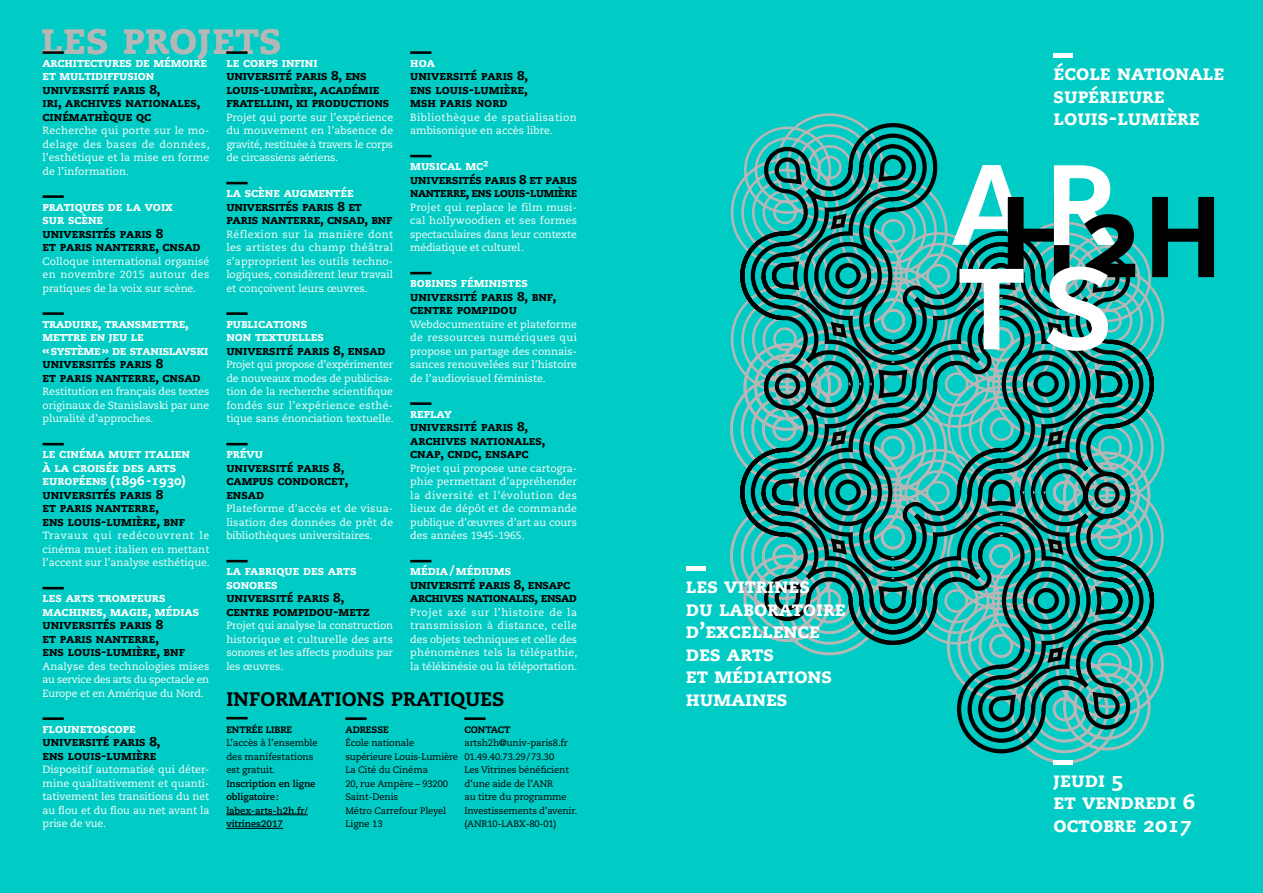
<style>
.page{position:relative;width:1263px;height:893px;background:#00cbc4}
.page>*{position:absolute;margin:0;border:0;box-sizing:border-box;transform-origin:0 0}
.t1{font:45px "Caecilia Heavy SC";color:#b5b7b7}
.t2{font:21px/22.5px "Caecilia Heavy SC";color:#fff}
.t3{font:800 19.5px "Caecilia LT Pro 85";letter-spacing:.01em;color:#000}
.t4{font:12.75px/13.5px "Caecilia Heavy SC";color:#000}
.t5{font:12.75px/13.5px "Caecilia Heavy SC";color:#fff}
.t6{font:12.75px/13.5px "Caecilia Heavy SC";letter-spacing:-.03em;color:#000}
.t7{font:10.5px/13.5px "Caecilia LT Pro 55 Roman";letter-spacing:-.005em;color:#fff;text-align:justify}
.t8{font:10.5px/13.5px "Caecilia LT Pro 55 Roman";letter-spacing:.04em;color:#fff}
.t9{font:9.3px/13.5px "Caecilia LT Pro 55 Roman";letter-spacing:-.01em;color:#000}
.t10{font:700 9.3px/13.5px "Caecilia LT Pro 75";letter-spacing:-.005em;color:#000}
.t11{font:800 9.3px "Caecilia LT Std";color:#000}
</style>
<div class="page">
<svg style="left:730px;top:326px;width:435px;height:439px"></svg>
<hr style="left:410px;top:51px;width:21px;height:3px;background:#000">
<hr style="left:410px;top:155px;width:21px;height:2px;background:#000">
<hr style="left:410px;top:272px;width:21px;height:2px;background:#000">
<hr style="left:410px;top:402px;width:21px;height:3px;background:#000">
<hr style="left:410px;top:560px;width:21px;height:2px;background:#000">
<hr style="left:226px;top:51px;width:22px;height:3px;background:#000">
<hr style="left:226px;top:182px;width:22px;height:2px;background:#000">
<hr style="left:226px;top:312px;width:22px;height:3px;background:#000">
<hr style="left:226px;top:443px;width:22px;height:2px;background:#000">
<hr style="left:226px;top:560px;width:22px;height:2px;background:#000">
<hr style="left:43px;top:51px;width:21px;height:3px;background:#000">
<hr style="left:43px;top:195px;width:21px;height:3px;background:#000">
<hr style="left:43px;top:312px;width:21px;height:3px;background:#000">
<hr style="left:43px;top:443px;width:21px;height:2px;background:#000">
<hr style="left:43px;top:587px;width:21px;height:2px;background:#000">
<hr style="left:43px;top:717px;width:21px;height:3px;background:#000">
<hr style="left:226px;top:814px;width:82px;height:1px;background:#000">
<hr style="left:226px;top:828px;width:57px;height:1px;background:#000">
<hr style="left:226px;top:717px;width:22px;height:2px;background:#000">
<hr style="left:345px;top:717px;width:22px;height:3px;background:#000">
<hr style="left:464px;top:717px;width:22px;height:3px;background:#000">
<svg style="left:955px;top:647px;width:201px;height:108px"></svg>
<svg style="left:738px;top:416px;width:108px;height:231px"></svg>
<svg style="left:738px;top:121px;width:200px;height:295px"></svg>
<svg style="left:846px;top:229px;width:310px;height:418px"></svg>
<div style="left:1054px;top:53px;width:19px;height:5px;background:#fff"></div>
<hr style="left:1054px;top:760px;width:19px;height:4px;background:#fff">
<div style="left:686px;top:566px;width:19px;height:5px;background:#fff"></div>
<svg style="left:1152px;top:197px;width:62px;height:80px"></svg>
<svg style="left:889px;top:165px;width:246px;height:223px"></svg>
<h1 class="t1" style="left:40px;top:10px;width:243px">les projets</h1>
<p class="t5" style="left:43px;top:56px;width:166px">architectures de mémoire et multidiffusion</p>
<p class="t4" style="left:43px;top:83px;width:160px">université paris 8,<br>iri, archives nationales, cinémathèque qc</p>
<p class="t7" style="left:43px;top:124px;width:169px">Recherche qui porte sur le mo&shy;delage des bases de données, l’esthétique et la mise en forme de l’information.</p>
<p class="t5" style="left:43px;top:200px;width:132px">pratiques de la voix sur scène</p>
<p class="t4" style="left:43px;top:227px;width:160px">universités paris 8<br>et paris nanterre, cnsad</p>
<p class="t7" style="left:43px;top:254px;width:168px">Colloque international organisé en novembre 2015 autour des pratiques de la voix sur scène.</p>
<p class="t5" style="left:43px;top:317px;width:167px">traduire, transmettre, mettre en jeu le «système» de stanislavski</p>
<p class="t4" style="left:43px;top:357px;width:160px">universités paris 8<br>et paris nanterre, cnsad</p>
<p class="t7" style="left:43px;top:385px;width:168px">Restitution en français des textes originaux de Stanislavski par une pluralité d’approches.</p>
<p class="t5" style="left:43px;top:447px;width:149px">le cinéma muet italien à la croisée des arts européens (1896-1930)</p>
<p class="t4" style="left:43px;top:488px;width:144px">universités paris 8<br>et paris nanterre,<br>ens louis-lumière, bnf</p>
<p class="t7" style="left:43px;top:529px;width:169px">Travaux qui redécouvrent le cinéma muet italien en mettant l’accent sur l’analyse esthétique.</p>
<p class="t5" style="left:43px;top:591px;width:158px">les arts trompeurs machines, magie, médias</p>
<p class="t4" style="left:43px;top:618px;width:144px">universités paris 8<br>et paris nanterre,<br>ens louis-lumière, bnf</p>
<p class="t7" style="left:43px;top:659px;width:168px">Analyse des technologies mises au service des arts du spectacle en Europe et en Amérique du Nord.</p>
<p class="t5" style="left:43px;top:722px;width:95px">flounetoscope</p>
<p class="t4" style="left:43px;top:735px;width:120px">université paris 8, ens louis-lumière</p>
<p class="t7" style="left:43px;top:763px;width:168px">Dispositif automatisé qui déter&shy;mine qualitativement et quanti&shy;tativement les transitions du net au flou et du flou au net avant la prise de vue.</p>
<p class="t5" style="left:226px;top:56px;width:93px">le corps infini</p>
<p class="t4" style="left:226px;top:69px;width:164px">université paris 8, ens louis-lumière, académie fratellini, ki productions</p>
<p class="t7" style="left:226px;top:110px;width:168px">Projet qui porte sur l’expérience du mouvement en l’absence de gravité, restituée à travers le corps de circassiens aériens.</p>
<p class="t5" style="left:226px;top:186px;width:129px">la scène augmentée</p>
<p class="t4" style="left:226px;top:200px;width:168px">universités paris 8 et paris nanterre, cnsad, bnf</p>
<p class="t7" style="left:226px;top:227px;width:168px">Réflexion sur la manière dont les artistes du champ théâtral s’approprient les outils techno&shy;logiques, considèrent leur travail et conçoivent leurs œuvres.</p>
<p class="t5" style="left:226px;top:317px;width:99px">publications non textuelles</p>
<p class="t4" style="left:226px;top:344px;width:161px">université paris 8, ensad</p>
<p class="t7" style="left:226px;top:358px;width:169px">Projet qui propose d’expérimenter de nouveaux modes de publicisa&shy;tion de la recherche scientifique fondés sur l’expérience esthé&shy;tique sans énonciation textuelle.</p>
<p class="t5" style="left:226px;top:447px;width:38px">prévu</p>
<p class="t4" style="left:226px;top:461px;width:124px">université paris 8, campus condorcet, ensad</p>
<p class="t7" style="left:226px;top:502px;width:168px">Plateforme d’accès et de visua&shy;lisation des données de prêt de bibliothèques universitaires.</p>
<p class="t5" style="left:226px;top:564px;width:132px">la fabrique des arts sonores</p>
<p class="t4" style="left:226px;top:591px;width:145px">université paris 8, centre pompidou-metz</p>
<p class="t7" style="left:226px;top:619px;width:168px">Projet qui analyse la construction historique et culturelle des arts sonores et les affects produits par les œuvres.</p>
<p class="t5" style="left:410px;top:56px;width:26px">hoa</p>
<p class="t4" style="left:410px;top:69px;width:120px;text-align:justify">université paris 8, ens louis-lumière, msh paris nord</p>
<p class="t8" style="left:410px;top:110px;width:168px">Bibliothèque de spatialisation ambisonique en accès libre.</p>
<p class="t5" style="left:410px;top:159px;width:80px">musical mc²</p>
<p class="t4" style="left:410px;top:173px;width:168px">universités paris 8 et paris nanterre, ens louis-lumière</p>
<p class="t7" style="left:410px;top:200px;width:168px">Projet qui replace le film musi&shy;cal hollywoodien et ses formes spectaculaires dans leur contexte médiatique et culturel.</p>
<p class="t5" style="left:410px;top:276px;width:119px">bobines féministes</p>
<p class="t4" style="left:410px;top:290px;width:148px">université paris 8, bnf, centre pompidou</p>
<p class="t7" style="left:410px;top:317px;width:168px">Webdocumentaire et plateforme de ressources numériques qui propose un partage des connais&shy;sances renouvelées sur l’histoire de l’audiovisuel féministe.</p>
<p class="t5" style="left:410px;top:407px;width:43px">replay</p>
<p class="t4" style="left:410px;top:420px;width:137px">université paris 8, archives nationales, cnap, cndc, ensapc</p>
<p class="t7" style="left:410px;top:461px;width:168px">Projet qui propose une cartogra&shy;phie permettant d’appréhender la diversité et l’évolution des lieux de dépôt et de commande publique d’œuvres d’art au cours des années 1945-1965.</p>
<p class="t5" style="left:410px;top:564px;width:102px">média/médiums</p>
<p class="t6" style="left:410px;top:578px;width:168px">université paris 8, ensapc archives nationales, ensad</p>
<p class="t7" style="left:410px;top:605px;width:169px">Projet axé sur l’histoire de la transmission à distance, celle des objets techniques et celle des phénomènes tels la télépathie, la télékinésie ou la téléportation.</p>
<h3 class="t3" style="left:226px;top:685px;width:280px">INFORMATIONS PRATIQUES</h3>
<p class="t11" style="left:226px;top:724px;width:67px">ENTRÉE LIBRE</p>
<p class="t9" style="left:226px;top:736px;width:93px">L’accès à l’ensemble des manifestations est gratuit.</p>
<p class="t10" style="left:226px;top:777px;width:91px">Inscription en ligne obligatoire: labex-arts-h2h.fr/ vitrines2017</p>
<p class="t11" style="left:345px;top:724px;width:45px">ADRESSE</p>
<p class="t9" style="left:345px;top:736px;width:114px">École nationale supérieure Louis-Lumière<br>La Cité du Cinéma<br>20, rue Ampère – 93200<br>Saint-Denis<br>Métro Carrefour Pleyel<br>Ligne 13</p>
<p class="t11" style="left:464px;top:724px;width:48px">CONTACT</p>
<p class="t9" style="left:464px;top:736px;width:114px">artsh2h@univ-paris8.fr<br>01.49.40.73.29/73.30<br>Les Vitrines bénéficient d’une aide de l’ANR<br>au titre du programme<br>Investissements d’avenir. (ANR10-LABX-80-01)</p>
<h2 class="t2" style="left:686px;top:575px;width:161px">les vitrines<br>du laboratoire d’excellence des arts<br>et médiations humaines</h2>
<h2 class="t2" style="left:1054px;top:62px;width:172px">école nationale supérieure louis-lumière</h2>
<h2 class="t2" style="left:1054px;top:768px;width:143px">jeudi 5<br>et vendredi 6 octobre 2017</h2>
</div>
